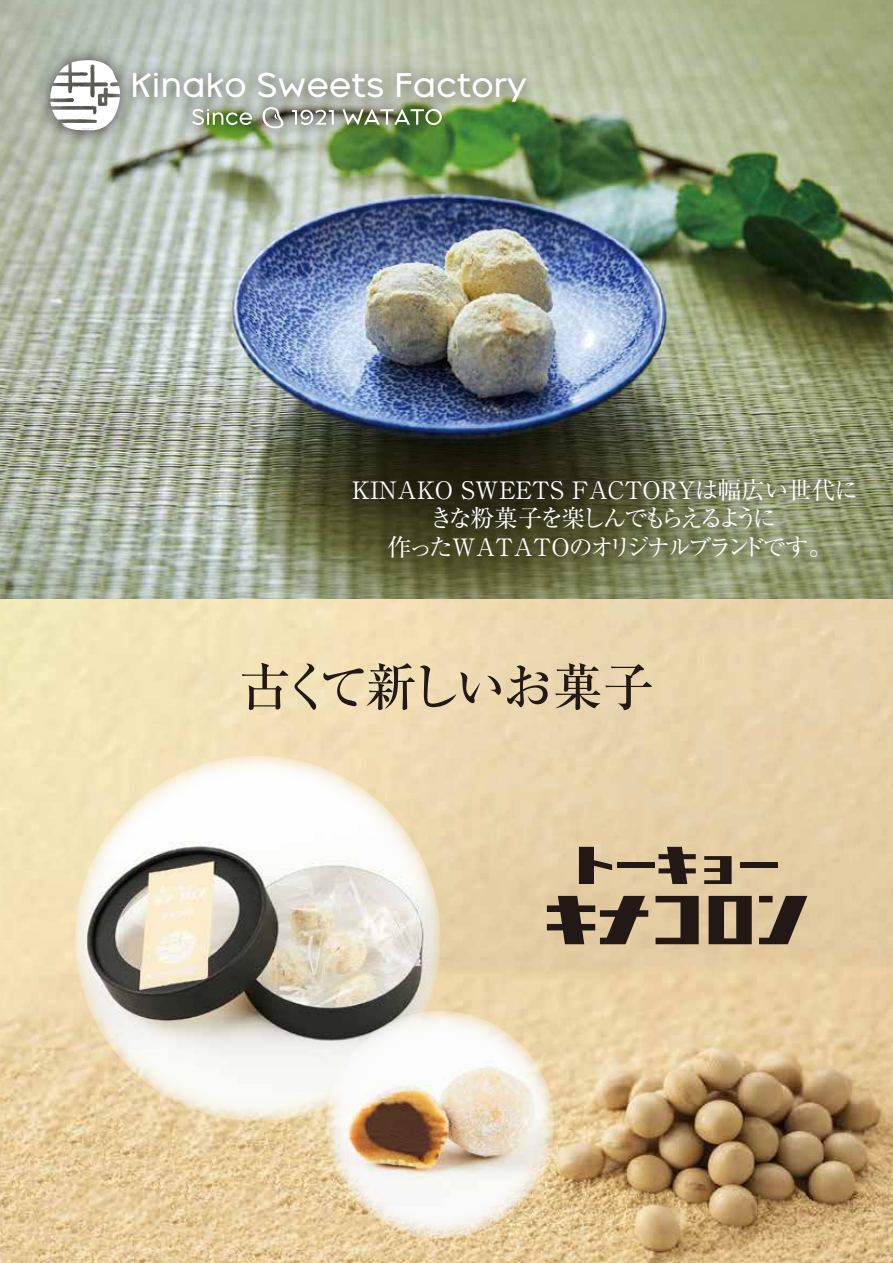
<style>
.page{position:relative;width:893px;height:1263px;background:#fff}
.page>*{position:absolute;margin:0;border:0;box-sizing:border-box;transform-origin:0 0}
.t1{font:500 51px "Ryumin Pro";letter-spacing:-.085em;color:#221815}
.t2{font:31.95px "Broadacre Regular 0";color:#fff}
.t3{font:24px/28.8px "Ryumin Pro";letter-spacing:-.045em;color:#fff;text-align:center}
</style>
<div class="page">
<img style="left:0;top:599px;width:892px;height:664px">
<img style="left:0;top:0;width:892px;height:599px">
<img style="left:27px;top:38px;width:523px;height:115px">
<svg style="left:50px;top:60px;width:70px;height:70px"></svg>
<svg style="left:192px;top:109px;width:60px;height:16px"></svg>
<svg style="left:292px;top:110px;width:41px;height:15px"></svg>
<svg style="left:342px;top:109px;width:99px;height:16px"></svg>
<svg style="left:262px;top:107px;width:22px;height:21px"></svg>
<img style="left:310px;top:455px;width:582px;height:135px">
<svg style="left:578px;top:847px;width:34px;height:37px"></svg>
<div style="left:617px;top:863px;width:37px;height:5px;background:#221815"></div>
<svg style="left:658px;top:847px;width:37px;height:37px"></svg>
<svg style="left:704px;top:856px;width:27px;height:28px"></svg>
<div style="left:739px;top:863px;width:38px;height:5px;background:#221815"></div>
<svg style="left:546px;top:896px;width:102px;height:48px;background:#7e6d58"></svg>
<svg style="left:655px;top:896px;width:43px;height:48px;background:#766752"></svg>
<svg style="left:708px;top:896px;width:43px;height:48px;background:#4e4135"></svg>
<svg style="left:758px;top:896px;width:49px;height:48px;background:#81715a"></svg>
<img style="left:75px;top:756px;width:365px;height:365px;border-radius:182px">
<img style="left:327px;top:1011px;width:227px;height:227px;border-radius:114px">
<h2 class="t2" style="left:130px;top:65px;width:398px">Kinako Sweets Factory</h2>
<p class="t3" style="left:351px;top:474px;width:507px">KINAKO SWEETS FACTORYは幅広い世代にきな粉菓子を楽しんでもらえるように<br>作ったWATATOのオリジナルブランドです。</p>
<h1 class="t1" style="left:239px;top:647px;width:416px">古くて新しいお菓子</h1>
</div>
